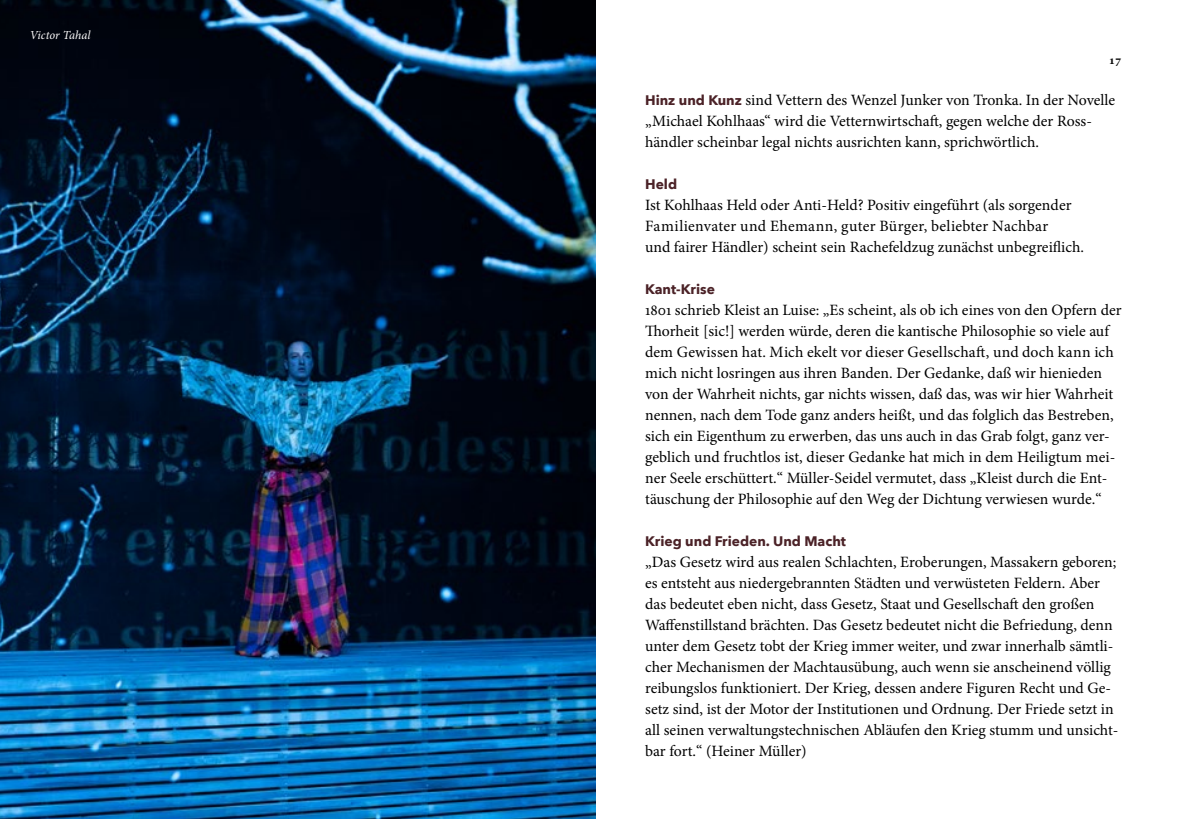
<style>
.page{position:relative;width:1191px;height:819px;background:#fff}
.page>*{position:absolute;margin:0;border:0;box-sizing:border-box;transform-origin:0 0}
.t1{font:15.75px/21px "Minion Pro";color:#000}
.t2{font:700 13.83px "Avenir Next";color:#4b2227}
.t3{font:italic 12.25px "Minion Pro";color:#fff}
.t4{font:700 12.25px "Minion Pro";color:#000}
.s1{font-family:"Avenir Next";font-weight:700;font-size:13.83px;color:#4b2227}
</style>
<div class="page">
<img style="left:0;top:0;width:595px;height:819px">
<p class="t3" style="left:30px;top:26px;width:62px">Victor Tahal</p>
<p class="t4" style="left:1108px;top:51px;width:14px">17</p>
<p class="t1" style="left:645px;top:90px;width:472px"><span class="s1">Hinz und Kunz</span> sind Vettern des Wenzel Junker von Tronka. In der Novelle „Michael Kohlhaas“ wird die Vetternwirtschaft, gegen welche der Ross&shy;händler scheinbar legal nichts ausrichten kann, sprichwörtlich.</p>
<p class="t2" style="left:645px;top:172px;width:34px">Held</p>
<p class="t1" style="left:645px;top:195px;width:440px">Ist Kohlhaas Held oder Anti-Held? Positiv eingeführt (als sorgender<br>Familienvater und Ehemann, guter Bürger, beliebter Nachbar<br>und fairer Händler) scheint sein Rachefeldzug zunächst unbegreiflich.</p>
<p class="t2" style="left:645px;top:277px;width:71px">Kant-Krise</p>
<p class="t1" style="left:645px;top:300px;width:478px">1801 schrieb Kleist an Luise: „Es scheint, als ob ich eines von den Opfern der Thorheit [sic!] werden würde, deren die kantische Philosophie so viele auf dem Gewissen hat. Mich ekelt vor dieser Gesellschaft, und doch kann ich mich nicht losringen aus ihren Banden. Der Gedanke, daß wir hienieden von der Wahrheit nichts, gar nichts wissen, daß das, was wir hier Wahrheit nennen, nach dem Tode ganz anders heißt, und das folglich das Bestreben, sich ein Eigenthum zu erwerben, das uns auch in das Grab folgt, ganz ver&shy;geblich und fruchtlos ist, dieser Gedanke hat mich in dem Heiligtum mei&shy;ner Seele erschüttert.“ Müller-Seidel vermutet, dass „Kleist durch die Ent&shy;täuschung der Philosophie auf den Weg der Dichtung verwiesen wurde.“</p>
<p class="t2" style="left:645px;top:529px;width:202px">Krieg und Frieden. Und Macht</p>
<p class="t1" style="left:645px;top:552px;width:475px">„Das Gesetz wird aus realen Schlachten, Eroberungen, Massakern geboren; es entsteht aus niedergebrannten Städten und verwüsteten Feldern. Aber das bedeutet eben nicht, dass Gesetz, Staat und Gesellschaft den großen Waffenstillstand brächten. Das Gesetz bedeutet nicht die Befriedung, denn unter dem Gesetz tobt der Krieg immer weiter, und zwar innerhalb sämtli&shy;cher Mechanismen der Machtausübung, auch wenn sie anscheinend völlig reibungslos funktioniert. Der Krieg, dessen andere Figuren Recht und Ge&shy;setz sind, ist der Motor der Institutionen und Ordnung. Der Friede setzt in all seinen verwaltungstechnischen Abläufen den Krieg stumm und unsicht&shy;bar fort.“ (Heiner Müller)</p>
</div>
